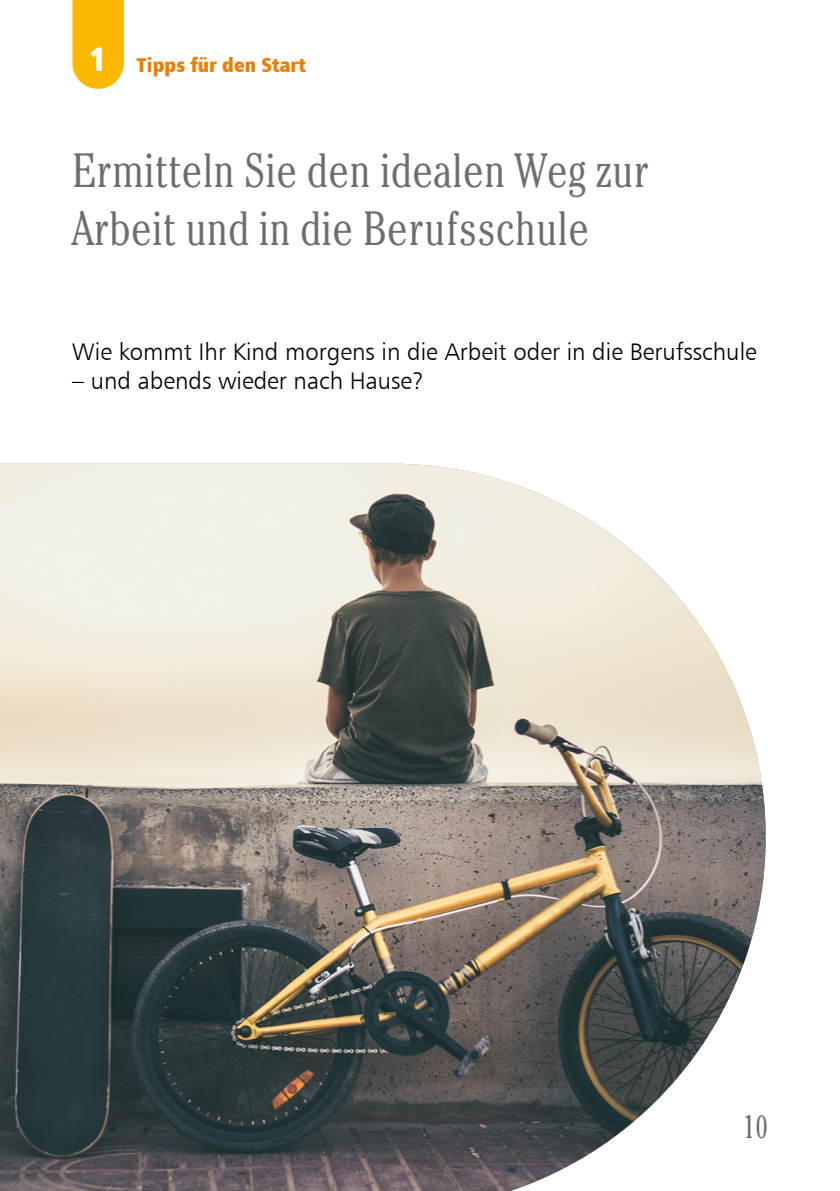
<style>
.page{position:relative;width:840px;height:1191px;background:#fff}
.page>*{position:absolute;margin:0;border:0;box-sizing:border-box;transform-origin:0 0}
.t1{font:300 condensed 48px/57.6px "Cheltenham";color:#6e6e6e}
.t2{font:300 condensed 32px "Cheltenham";color:#6e6e6e}
.t3{font:24px "Humanist 777 BT Light B";color:#000}
.t4{font:20px "Humanist 777 BT Extra Black Cond B";color:#f07d00}
.s1{font-size:34px;color:#fff}
</style>
<div class="page">
<img style="left:0;top:464px;width:765px;height:727px">
<svg style="left:72px;top:0;width:52px;height:89px;background:#fabe13"></svg>
<p class="t4" style="left:89px;top:52px;width:218px"><span class="s1">1</span> Tipps für den Start</p>
<h1 class="t1" style="left:72px;top:141px;width:578px">Ermitteln Sie den idealen Weg zur<br>Arbeit und in die Berufsschule</h1>
<p class="t3" style="left:72px;top:337px;width:685px">Wie kommt Ihr Kind morgens in die Arbeit oder in die Berufsschule</p>
<p class="t3" style="left:72px;top:366px;width:353px">– und abends wieder nach Hause?</p>
<h2 class="t2" style="left:742px;top:1108px;width:26px">10</h2>
</div>
